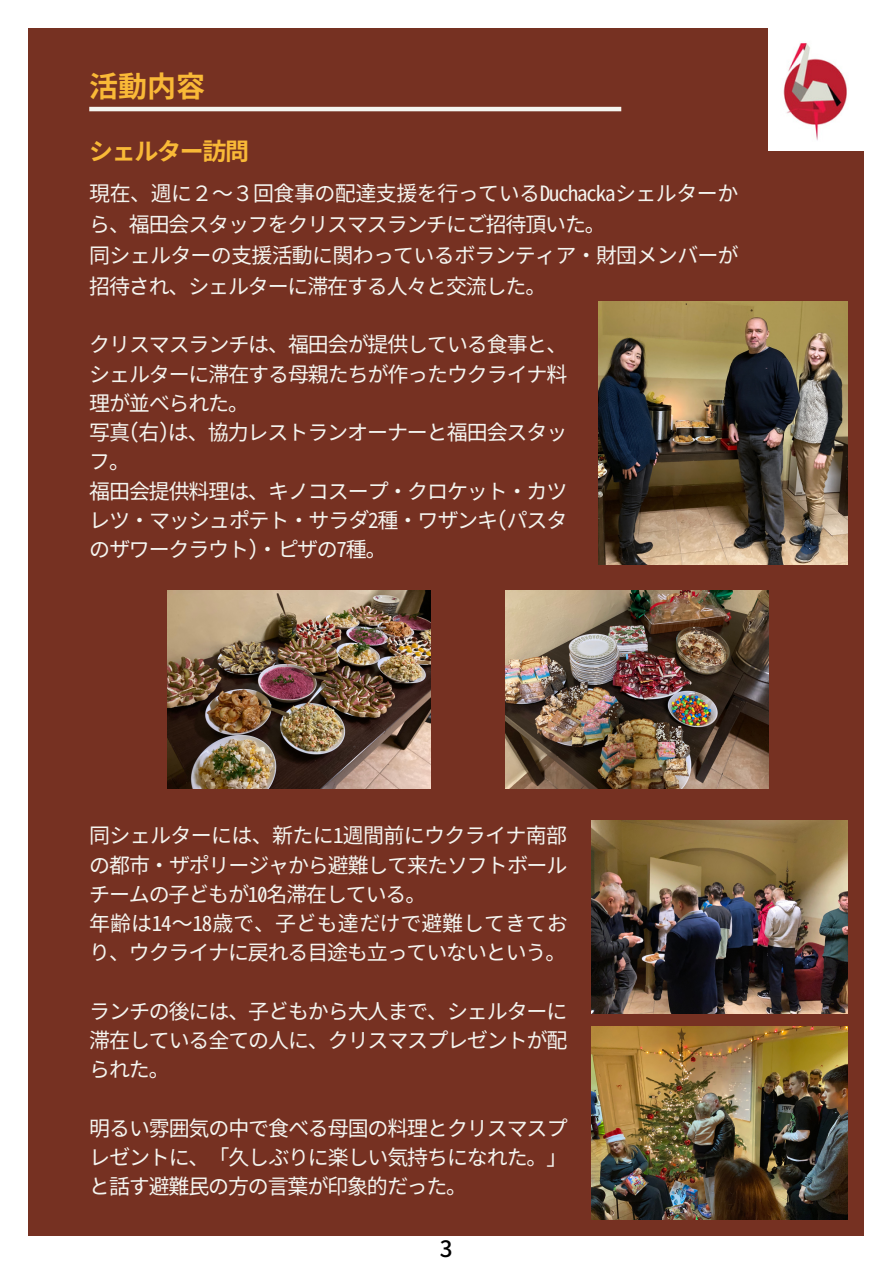
<style>
.page{position:relative;width:893px;height:1264px;background:#fff}
.page>*{position:absolute;margin:0;border:0;box-sizing:border-box;transform-origin:0 0}
.t1{font:28.95px "Gen Ei Gothic M B";color:#f9b937}
.t2{font:24px "Gen Ei Gothic M B";letter-spacing:-.055em;color:#f9b937}
.t3{font:500 22.5px "Noto Sans JP";color:#000}
.t4{font:21px/29.2px "Gen Ei Gothic M R";letter-spacing:-.055em;color:#f4f5f0}
.t5{font:21px/31.2px "Gen Ei Gothic M R";letter-spacing:-.035em;color:#f4f5f0}
</style>
<div class="page">
<div style="left:28px;top:29px;width:835px;height:1206px;background:#763122"></div>
<img style="left:768px;top:29px;width:95px;height:121px">
<hr style="left:89px;top:107px;width:532px;height:4px;background:#f4f5f0">
<img style="left:598px;top:301px;width:249px;height:263px">
<img style="left:168px;top:591px;width:263px;height:198px">
<img style="left:505px;top:591px;width:263px;height:198px">
<img style="left:591px;top:821px;width:256px;height:192px">
<img style="left:591px;top:1026px;width:256px;height:192px">
<h1 class="t1" style="left:89px;top:68px;width:118px">活動内容</h1>
<p class="t2" style="left:89px;top:136px;width:161px">シェルター訪問</p>
<p class="t5" style="left:89px;top:179px;width:650px">現在、週に２～３回食事の配達支援を行っているDuchackaシェルターから、福田会スタッフをクリスマスランチにご招待頂いた。<br>同シェルターの支援活動に関わっているボランティア・財団メンバーが招待され、シェルターに滞在する人々と交流した。</p>
<p class="t4" style="left:89px;top:331px;width:479px">クリスマスランチは、福田会が提供している食事と、シェルターに滞在する母親たちが作ったウクライナ料理が並べられた。<br>写真(右)は、協力レストランオーナーと福田会スタッフ。<br>福田会提供料理は、キノコスープ・クロケット・カツレツ・マッシュポテト・サラダ2種・ワザンキ(パスタのザワークラウト)・ピザの7種。</p>
<p class="t4" style="left:89px;top:822px;width:480px">同シェルターには、新たに1週間前にウクライナ南部の都市・ザポリージャから避難して来たソフトボールチームの子どもが10名滞在している。<br>年齢は14～18歳で、子ども達だけで避難してきており、ウクライナに戻れる目途も立っていないという。</p>
<p class="t4" style="left:89px;top:997px;width:479px;text-align:justify">ランチの後には、子どもから大人まで、シェルターに滞在している全ての人に、クリスマスプレゼントが配られた。</p>
<p class="t4" style="left:89px;top:1114px;width:479px;text-align:justify">明るい雰囲気の中で食べる母国の料理とクリスマスプレゼントに、「久しぶりに楽しい気持ちになれた。」と話す避難民の方の言葉が印象的だった。</p>
<p class="t3" style="left:440px;top:1230px;width:14px">3</p>
</div>
